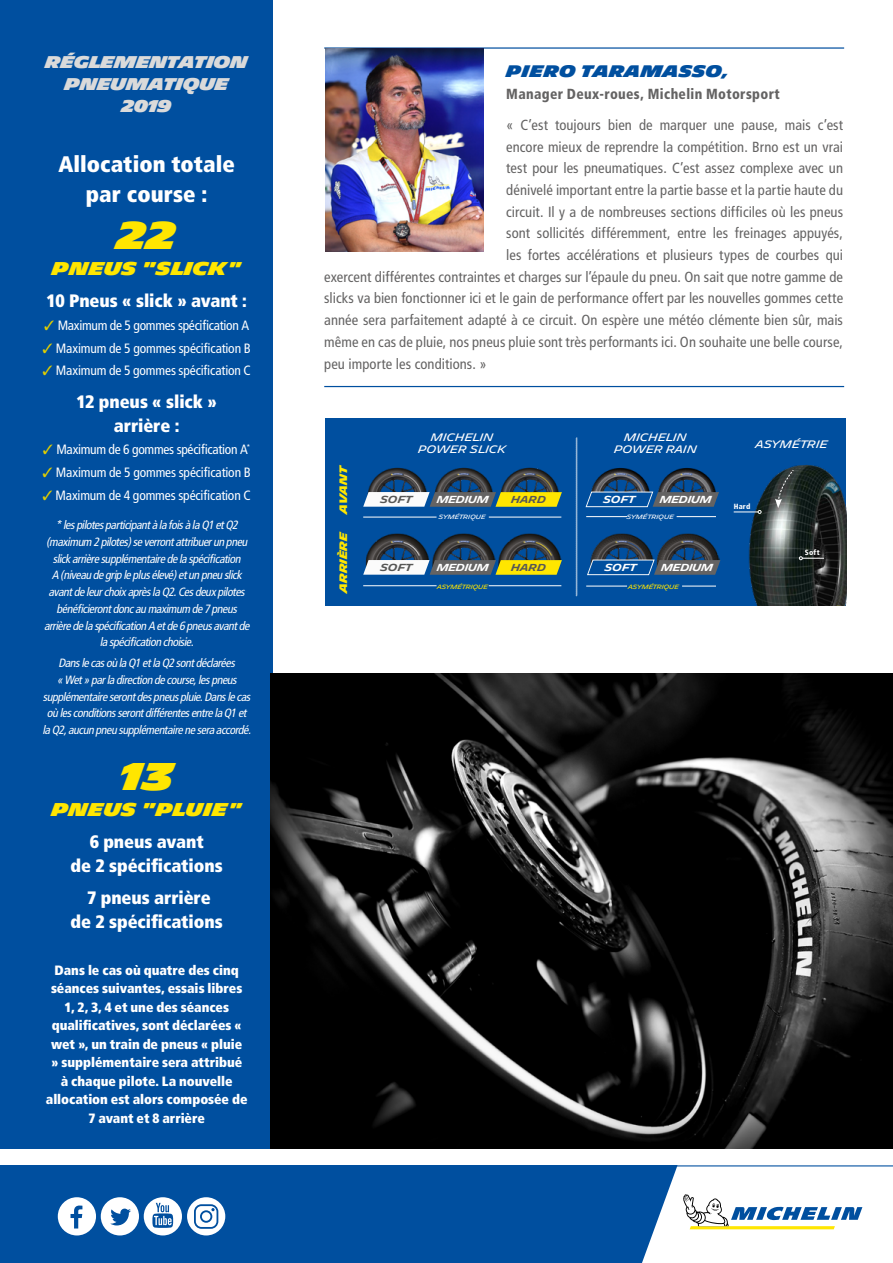
<style>
.page{position:relative;width:893px;height:1263px;background:#fff}
.page>*{position:absolute;margin:0;border:0;box-sizing:border-box;transform-origin:0 0}
.t1{font:900 37.5px "Michelin";color:#ffe600}
.t2{font:900 condensed 22.5px/29.2px "Frutiger";letter-spacing:.005em;color:#fff;text-align:center}
.t3{font:900 condensed 18px/23.9px "Frutiger";letter-spacing:-.005em;color:#fff;text-align:center}
.t4{font:900 18px "Michelin";letter-spacing:.005em;color:#ffe600}
.t5{font:900 16.5px/22px "Michelin";letter-spacing:-.025em;color:#dadada;text-align:center}
.t6{font:900 16.2px "Michelin";letter-spacing:.005em;color:#004f9f}
.t7{font:condensed 14.55px "Frutiger";letter-spacing:.005em;color:#646363}
.t8{font:900 condensed 14.55px "Frutiger";letter-spacing:.025em;color:#646363;scale:.94 1}
.t9{font:900 condensed 13.5px/18.5px "Frutiger";letter-spacing:-.005em;color:#fff;text-align:center}
.t10{font:condensed 13.5px "Frutiger";letter-spacing:-.015em;color:#fff}
.t11{font:italic condensed 12px/16.6px "Frutiger";color:#fff;text-align:center}
.t12{font:10.5px/12.6px "Michelin";letter-spacing:-.005em;color:#fff;text-align:center}
.t13{font:700 10.5px "Michelin";color:#ffe600}
.t14{font:600 9.9px "Michelin";letter-spacing:-.04em;color:#fff}
.t15{font:600 9.9px "Michelin";color:#575756}
.t16{font:900 condensed 7.5px "Frutiger";letter-spacing:.03em;color:#fff}
.t17{font:6px "Michelin";letter-spacing:-.02em;color:#ffe600}
.t18{font:6px "Michelin";letter-spacing:-.01em;color:#fff}
.s1{color:#e1ce00}
</style>
<div class="page">
<div style="left:0;top:1165px;width:893px;height:98px;background:#004f9f"></div>
<svg style="left:58px;top:1197px;width:124px;height:38px"></svg>
<svg style="left:642px;top:1165px;width:251px;height:98px"></svg>
<div style="left:187px;top:1197px;width:38px;height:38px;background:#fff;border-radius:50%"></div>
<svg style="left:194px;top:1204px;width:24px;height:25px"></svg>
<div style="left:0;top:0;width:272px;height:1148px;background:#004f9f"></div>
<hr style="left:324px;top:47px;width:520px;height:2px;background:#004f9f">
<hr style="left:324px;top:386px;width:520px;height:1px;background:#004f9f">
<img style="left:325px;top:48px;width:158px;height:204px">
<img style="left:271px;top:674px;width:622px;height:474px">
<div style="left:325px;top:418px;width:521px;height:188px;background:#004f9f"></div>
<img style="left:368px;top:467px;width:59px;height:25px">
<img style="left:366px;top:533px;width:63px;height:27px">
<img style="left:435px;top:467px;width:58px;height:25px">
<img style="left:432px;top:533px;width:63px;height:27px">
<img style="left:501px;top:467px;width:58px;height:25px">
<img style="left:498px;top:533px;width:63px;height:27px">
<svg style="left:363px;top:492px;width:199px;height:15px"></svg>
<svg style="left:363px;top:560px;width:199px;height:15px"></svg>
<img style="left:748px;top:464px;width:98px;height:142px">
<svg style="left:799px;top:556px;width:25px;height:4px"></svg>
<svg style="left:734px;top:510px;width:27px;height:4px"></svg>
<svg style="left:775px;top:469px;width:19px;height:39px"></svg>
<img style="left:591px;top:468px;width:61px;height:24px">
<img style="left:590px;top:533px;width:63px;height:27px">
<img style="left:658px;top:468px;width:58px;height:24px">
<img style="left:657px;top:533px;width:63px;height:27px">
<svg style="left:586px;top:492px;width:133px;height:15px"></svg>
<svg style="left:587px;top:560px;width:133px;height:15px"></svg>
<svg style="left:576px;top:437px;width:1px;height:159px"></svg>
<hr style="left:363px;top:585px;width:74px;height:1px;background:#fff">
<hr style="left:363px;top:517px;width:74px;height:1px;background:#fff">
<hr style="left:489px;top:585px;width:72px;height:1px;background:#fff">
<hr style="left:489px;top:517px;width:72px;height:1px;background:#fff">
<hr style="left:586px;top:516px;width:41px;height:1px;background:#fff">
<hr style="left:586px;top:586px;width:41px;height:1px;background:#fff">
<hr style="left:677px;top:516px;width:39px;height:1px;background:#fff">
<hr style="left:682px;top:586px;width:34px;height:1px;background:#fff">
<p class="t5" style="left:45px;top:51px;width:204px">RÉGLEMENTATION<br>PNEUMATIQUE<br>2019</p>
<h2 class="t2" style="left:58px;top:150px;width:178px">Allocation totale par course :</h2>
<h1 class="t1" style="left:117px;top:214px;width:60px">22</h1>
<p class="t4" style="left:52px;top:258px;width:191px">PNEUS " SLICK "</p>
<p class="t3" style="left:46px;top:289px;width:202px">10 Pneus « slick » avant :</p>
<p class="t10" style="left:44px;top:317px;width:206px"><span class="s1">✓</span> Maximum de 5 gommes spécification A</p>
<p class="t10" style="left:43px;top:340px;width:210px"><span class="s1">✓</span> Maximum de 5 gommes spécification B</p>
<p class="t10" style="left:43px;top:363px;width:210px"><span class="s1">✓</span> Maximum de 5 gommes spécification C</p>
<p class="t3" style="left:76px;top:389px;width:142px">12 pneus « slick » arrière :</p>
<p class="t10" style="left:43px;top:442px;width:209px"><span class="s1">✓</span> Maximum de 6 gommes spécification A<sup>*</sup></p>
<p class="t10" style="left:43px;top:465px;width:210px"><span class="s1">✓</span> Maximum de 5 gommes spécification B</p>
<p class="t10" style="left:43px;top:487px;width:210px"><span class="s1">✓</span> Maximum de 4 gommes spécification C</p>
<p class="t11" style="left:44px;top:517px;width:210px">*lespilotesparticipantàlafoisàlaQ1etQ2 (maximum 2pilotes)severrontattribuerunpneu slickarrièresupplémentairedelaspécification<br>A (niveaudegripleplusélevé)etunpneuslick avantdeleurchoixaprèslaQ2.Cesdeuxpilotes bénéficierontdoncaumaximum de7pneus arrièredelaspécificationA etde6pneusavantde laspécificationchoisie.</p>
<p class="t11" style="left:43px;top:655px;width:213px">DanslecasoùlaQ1etlaQ2sontdéclarées «Wet»parladirectiondecourse,lespneus supplémentaireserontdespneuspluie.Danslecas oùlesconditionsserontdifférentesentrelaQ1et laQ2,aucunpneusupplémentaireneseraaccordé.</p>
<h1 class="t1" style="left:120px;top:754px;width:55px">13</h1>
<p class="t4" style="left:51px;top:798px;width:192px">PNEUS " PLUIE "</p>
<p class="t3" style="left:71px;top:830px;width:154px">6 pneus avant<br>de 2 spécifications</p>
<p class="t3" style="left:71px;top:886px;width:154px">7 pneus arrière<br>de 2 spécifications</p>
<p class="t9" style="left:46px;top:961px;width:203px">Dans le cas où quatre des cinq séances suivantes, essais libres<br>1, 2, 3, 4 et une des séances qualificatives, sont déclarées « wet », un train de pneus « pluie » supplémentaire sera attribué à chaque pilote. La nouvelle allocation est alors composée de<br>7 avant et 8 arrière</p>
<p class="t6" style="left:506px;top:61px;width:224px">PIERO TARAMASSO,</p>
<p class="t8" style="left:506px;top:85px;width:293px">Manager Deux-roues, Michelin Motorsport</p>
<p class="t7" style="left:506px;top:116px;width:338px">« C’est toujours bien de marquer une pause, mais c’est</p>
<p class="t7" style="left:506px;top:138px;width:338px">encore mieux de reprendre la compétition. Brno est un vrai</p>
<p class="t7" style="left:506px;top:160px;width:338px">test pour les pneumatiques. C’est assez complexe avec un</p>
<p class="t7" style="left:506px;top:181px;width:338px">dénivelé important entre la partie basse et la partie haute du</p>
<p class="t7" style="left:506px;top:203px;width:338px">circuit. Il y a de nombreuses sections difficiles où les pneus</p>
<p class="t7" style="left:506px;top:225px;width:338px">sont sollicités différemment, entre les freinages appuyés,</p>
<p class="t7" style="left:506px;top:247px;width:338px">les fortes accélérations et plusieurs types de courbes qui</p>
<p class="t7" style="left:324px;top:268px;width:520px">exercent différentes contraintes et charges sur l’épaule du pneu. On sait que notre gamme de</p>
<p class="t7" style="left:324px;top:290px;width:520px">slicks va bien fonctionner ici et le gain de performance offert par les nouvelles gommes cette</p>
<p class="t7" style="left:324px;top:312px;width:520px">année sera parfaitement adapté à ce circuit. On espère une météo clémente bien sûr, mais</p>
<p class="t7" style="left:324px;top:333px;width:520px">même en cas de pluie, nos pneus pluie sont très performants ici. On souhaite une belle course,</p>
<p class="t7" style="left:324px;top:355px;width:164px">peu importe les conditions. »</p>
<p class="t13" style="left:337px;top:514px;width:50px;rotate:-90deg">avant</p>
<p class="t13" style="left:337px;top:593px;width:63px;rotate:-90deg">arrière</p>
<p class="t12" style="left:418px;top:431px;width:90px">MICHELIN<br>POWER SLICK</p>
<p class="t12" style="left:614px;top:431px;width:85px">MICHELIN<br>POWER RAIN</p>
<p class="t15" style="left:380px;top:494px;width:34px">SOFT</p>
<p class="t14" style="left:437px;top:494px;width:54px">MEDIUM</p>
<p class="t15" style="left:511px;top:494px;width:37px">HARD</p>
<p class="t14" style="left:603px;top:494px;width:34px">SOFT</p>
<p class="t14" style="left:660px;top:494px;width:54px">MEDIUM</p>
<p class="t15" style="left:380px;top:562px;width:34px">SOFT</p>
<p class="t18" style="left:439px;top:513px;width:49px">SYMÉTRIQUE</p>
<p class="t18" style="left:627px;top:513px;width:49px">SYMÉTRIQUE</p>
<p class="t14" style="left:437px;top:562px;width:54px">MEDIUM</p>
<p class="t15" style="left:511px;top:562px;width:37px">HARD</p>
<p class="t14" style="left:605px;top:562px;width:34px">SOFT</p>
<p class="t14" style="left:661px;top:562px;width:54px">MEDIUM</p>
<p class="t17" style="left:437px;top:583px;width:52px">ASYMÉTRIQUE</p>
<p class="t17" style="left:628px;top:583px;width:52px">ASYMÉTRIQUE</p>
<p class="t12" style="left:755px;top:438px;width:74px">ASYMÉTRIE</p>
<p class="t16" style="left:734px;top:501px;width:18px">Hard</p>
<p class="t16" style="left:805px;top:547px;width:16px">Soft</p>
</div>
